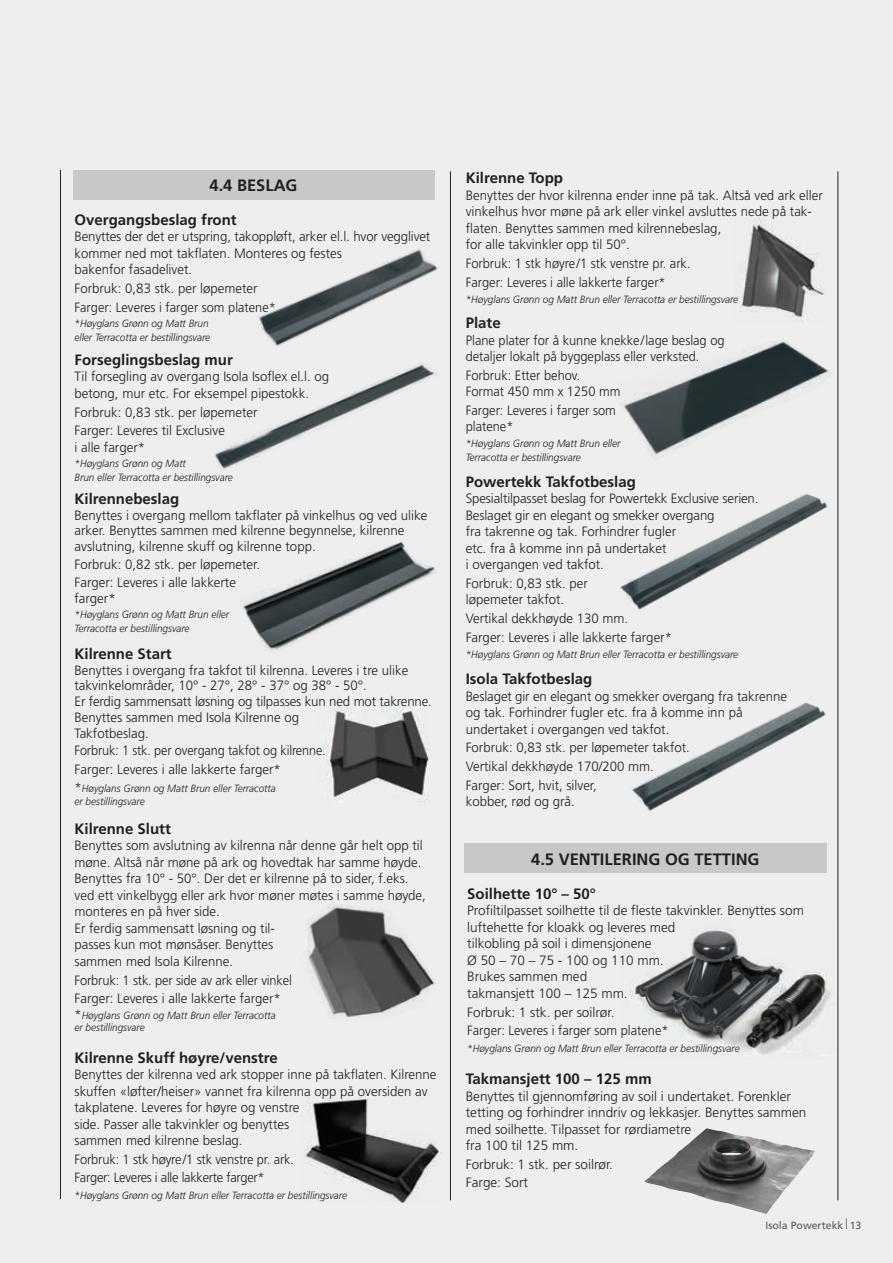
<style>
.page{position:relative;width:893px;height:1263px;background:#eeeeef}
.page>*{position:absolute;margin:0;border:0;box-sizing:border-box;transform-origin:0 0}
.t1{font:700 16.5px "Frutiger";color:#231f20}
.t2{font:700 15px "Frutiger";color:#231f20}
.t3{font:300 13.5px/16.5px "Frutiger";color:#231f20}
.t4{font:300 13.5px/16.5px "Frutiger";color:#231f20;scale:.95 1}
.t5{font:300 13.5px/18.6px "Frutiger";color:#231f20;scale:.94 1}
.t6{font:300 13.5px/18.6px "Frutiger";letter-spacing:-.02em;color:#231f20;scale:.95 1}
.t7{font:italic 300 10.5px/13.5px "Frutiger";color:#231f20;scale:.95 1}
.t8{font:10.5px "Frutiger";color:#57585a}
.s1{font-style:normal;font-size:13.5px}
</style>
<div class="page">
<div style="left:73px;top:170px;width:361px;height:30px;background:#c7c8ca"></div>
<img style="left:258px;top:249px;width:180px;height:97px">
<img style="left:215px;top:362px;width:222px;height:108px">
<img style="left:618px;top:339px;width:213px;height:117px">
<img style="left:618px;top:494px;width:210px;height:116px">
<img style="left:307px;top:904px;width:129px;height:114px">
<img style="left:631px;top:702px;width:195px;height:109px">
<img style="left:240px;top:541px;width:196px;height:110px">
<div style="left:464px;top:843px;width:362px;height:30px;background:#c7c8ca"></div>
<img style="left:630px;top:929px;width:201px;height:126px">
<img style="left:644px;top:1128px;width:171px;height:86px">
<img style="left:326px;top:707px;width:102px;height:94px">
<img style="left:304px;top:1098px;width:138px;height:104px">
<img style="left:740px;top:218px;width:87px;height:104px">
<hr style="left:60px;top:170px;width:1px;height:1029px;background:#231f20">
<hr style="left:450px;top:171px;width:1px;height:1029px;background:#231f20">
<hr style="left:838px;top:171px;width:1px;height:1029px;background:#231f20">
<p class="t1" style="left:209px;top:176px;width:90px">4.4 BESLAG</p>
<p class="t2" style="left:75px;top:211px;width:164px">Overgangsbeslag front</p>
<p class="t3" style="left:75px;top:228px;width:357px">Benyttes der det er utspring, takoppløft, arker el.l. hvor vegglivet kommer ned mot takflaten. Monteres og festes<br>bakenfor fasadelivet.</p>
<p class="t3" style="left:75px;top:279px;width:203px;line-height:18.6px">Forbruk: 0,83 stk. per løpemeter<br>Farger: Leveres i farger som platene*</p>
<p class="t7" style="left:75px;top:317px;width:144px">*Høyglans Grønn og Matt Brun eller Terracotta er bestillingsvare</p>
<p class="t2" style="left:75px;top:351px;width:160px">Forseglingsbeslag mur</p>
<p class="t3" style="left:75px;top:368px;width:256px">Til forsegling av overgang Isola Isoflex el.l. og betong, mur etc. For eksempel pipestokk.</p>
<p class="t3" style="left:75px;top:402px;width:185px;line-height:18.6px">Forbruk: 0,83 stk. per løpemeter<br>Farger: Leveres til Exclusive</p>
<p class="t3" style="left:75px;top:439px;width:72px">i alle farger*</p>
<p class="t7" style="left:75px;top:457px;width:168px">*Høyglans Grønn og Matt<br>Brun eller Terracotta er bestillingsvare</p>
<p class="t2" style="left:75px;top:490px;width:106px">Kilrennebeslag</p>
<p class="t3" style="left:75px;top:507px;width:354px;line-height:15.8px">Benyttes i overgang mellom takflater på vinkelhus og ved ulike arker. Benyttes sammen med kilrenne begynnelse, kilrenne avslutning, kilrenne skuff og kilrenne topp.</p>
<p class="t3" style="left:75px;top:555px;width:187px;line-height:17.9px">Forbruk: 0,82 stk. per løpemeter.<br>Farger: Leveres i alle lakkerte</p>
<p class="t3" style="left:75px;top:590px;width:43px">farger*</p>
<p class="t7" style="left:75px;top:608px;width:164px">*Høyglans Grønn og Matt Brun eller<br>Terracotta er bestillingsvare</p>
<p class="t2" style="left:75px;top:645px;width:99px">Kilrenne Start</p>
<p class="t3" style="left:75px;top:662px;width:359px;line-height:15.8px">Benyttes i overgang fra takfot til kilrenna. Leveres i tre ulike takvinkelområder, 10° - 27°, 28° - 37° og 38° - 50°.<br>Er ferdig sammensatt løsning og tilpasses kun ned mot takrenne.<br>Benyttes sammen med Isola Kilrenne og<br>Takfotbeslag.</p>
<p class="t5" style="left:75px;top:741px;width:269px">Forbruk: 1 stk. per overgang takfot og kilrenne.<br>Farger: Leveres i alle lakkerte farger*</p>
<p class="t7" style="left:75px;top:781px;width:213px"><span class="s1">*</span>Høyglans Grønn og Matt Brun eller Terracotta er bestillingsvare</p>
<p class="t2" style="left:75px;top:820px;width:98px">Kilrenne Slutt</p>
<p class="t3" style="left:75px;top:837px;width:353px">Benyttes som avslutning av kilrenna når denne går helt opp til møne. Altså når møne på ark og hovedtak har samme høyde.<br>Benyttes fra 10° - 50°. Der det er kilrenne på to sider, f.eks. ved ett vinkelbygg eller ark hvor møner møtes i samme høyde, monteres en på hver side.<br>Er ferdig sammensatt løsning og til-<br>passes kun mot mønsåser. Benyttes<br>sammen med Isola Kilrenne.</p>
<p class="t4" style="left:75px;top:970px;width:230px;line-height:18.6px">Forbruk: 1 stk. per side av ark eller vinkel<br>Farger: Leveres i alle lakkerte farger*</p>
<p class="t7" style="left:75px;top:1010px;width:213px;line-height:12px"><span class="s1">*</span>Høyglans Grønn og Matt Brun eller Terracotta er bestillingsvare</p>
<p class="t2" style="left:75px;top:1048px;width:205px">Kilrenne Skuff høyre/venstre</p>
<p class="t3" style="left:75px;top:1066px;width:363px">Benyttes der kilrenna ved ark stopper inne på takflaten. Kilrenne skuffen «løfter/heiser» vannet fra kilrenna opp på oversiden av takplatene. Leveres for høyre og venstre<br>side. Passer alle takvinkler og benyttes<br>sammen med kilrenne beslag.</p>
<p class="t6" style="left:75px;top:1150px;width:232px">Forbruk: 1 stk høyre/1 stk venstre pr. ark.<br>Farger: Leveres i alle lakkerte farger*</p>
<p class="t7" style="left:75px;top:1188px;width:288px">*Høyglans Grønn og Matt Brun eller Terracotta er bestillingsvare</p>
<p class="t2" style="left:466px;top:169px;width:99px">Kilrenne Topp</p>
<p class="t3" style="left:466px;top:187px;width:359px">Benyttes der hvor kilrenna ender inne på tak. Altså ved ark eller vinkelhus hvor møne på ark eller vinkel avsluttes nede på tak&shy;flaten. Benyttes sammen med kilrennebeslag,<br>for alle takvinkler opp til 50°.</p>
<p class="t4" style="left:466px;top:254px;width:238px;line-height:18.6px">Forbruk: 1 stk høyre/1 stk venstre pr. ark.<br>Farger: Leveres i alle lakkerte farger*</p>
<p class="t7" style="left:466px;top:293px;width:288px">*Høyglans Grønn og Matt Brun eller Terracotta er bestillingsvare</p>
<p class="t2" style="left:466px;top:314px;width:37px">Plate</p>
<p class="t4" style="left:466px;top:332px;width:274px">Plane plater for å kunne knekke/lage beslag og detaljer lokalt på byggeplass eller verksted.</p>
<p class="t4" style="left:466px;top:367px;width:164px">Forbruk: Etter behov.<br>Format 450 mm x 1250 mm</p>
<p class="t4" style="left:466px;top:402px;width:159px">Farger: Leveres i farger som platene*</p>
<p class="t7" style="left:466px;top:437px;width:164px">*Høyglans Grønn og Matt Brun eller<br>Terracotta er bestillingsvare</p>
<p class="t2" style="left:466px;top:473px;width:172px">Powertekk Takfotbeslag</p>
<p class="t3" style="left:466px;top:490px;width:294px">Spesialtilpasset beslag for Powertekk Exclusive serien.<br>Beslaget gir en elegant og smekker overgang<br>fra takrenne og tak. Forhindrer fugler<br>etc. fra å komme inn på undertaket<br>i overgangen ved takfot.</p>
<p class="t3" style="left:466px;top:575px;width:124px">Forbruk: 0,83 stk. per løpemeter takfot.</p>
<p class="t3" style="left:466px;top:609px;width:208px;line-height:18.6px">Vertikal dekkhøyde 130 mm.<br>Farger: Leveres i alle lakkerte farger*</p>
<p class="t7" style="left:466px;top:648px;width:288px">*Høyglans Grønn og Matt Brun eller Terracotta er bestillingsvare</p>
<p class="t2" style="left:466px;top:670px;width:128px">Isola Takfotbeslag</p>
<p class="t3" style="left:466px;top:688px;width:323px">Beslaget gir en elegant og smekker overgang fra takrenne og tak. Forhindrer fugler etc. fra å komme inn på undertaket i overgangen ved takfot.</p>
<p class="t3" style="left:466px;top:738px;width:226px;line-height:18.6px">Forbruk: 0,83 stk. per løpemeter takfot.<br>Vertikal dekkhøyde 170/200 mm.<br>Farger: Sort, hvit, silver,</p>
<p class="t3" style="left:466px;top:793px;width:111px">kobber, rød og grå.</p>
<p class="t1" style="left:531px;top:849px;width:230px">4.5 VENTILERING OG TETTING</p>
<p class="t2" style="left:467px;top:885px;width:130px">Soilhette 10° – 50°</p>
<p class="t3" style="left:467px;top:902px;width:338px">Profiltilpasset soilhette til de fleste takvinkler. Benyttes som luftehette for kloakk og leveres med<br>tilkobling på soil i dimensjonene<br>Ø 50 – 70 – 75 - 100 og 110 mm.<br>Brukes sammen med<br>takmansjett 100 – 125 mm.</p>
<p class="t3" style="left:467px;top:1002px;width:203px;line-height:18.6px">Forbruk: 1 stk. per soilrør.<br>Farger: Leveres i farger som platene*</p>
<p class="t7" style="left:467px;top:1041px;width:288px">*Høyglans Grønn og Matt Brun eller Terracotta er bestillingsvare</p>
<p class="t2" style="left:466px;top:1070px;width:187px">Takmansjett 100 – 125 mm</p>
<p class="t3" style="left:466px;top:1088px;width:342px">Benyttes til gjennomføring av soil i undertaket. Forenkler tetting og forhindrer inndriv og lekkasjer. Benyttes sammen med soilhette. Tilpasset for rørdiametre<br>fra 100 til 125 mm.</p>
<p class="t3" style="left:466px;top:1155px;width:149px;line-height:18.6px">Forbruk: 1 stk. per soilrør.<br>Farge: Sort</p>
<p class="t8" style="left:765px;top:1219px;width:98px">Isola Powertekk 13</p>
</div>
